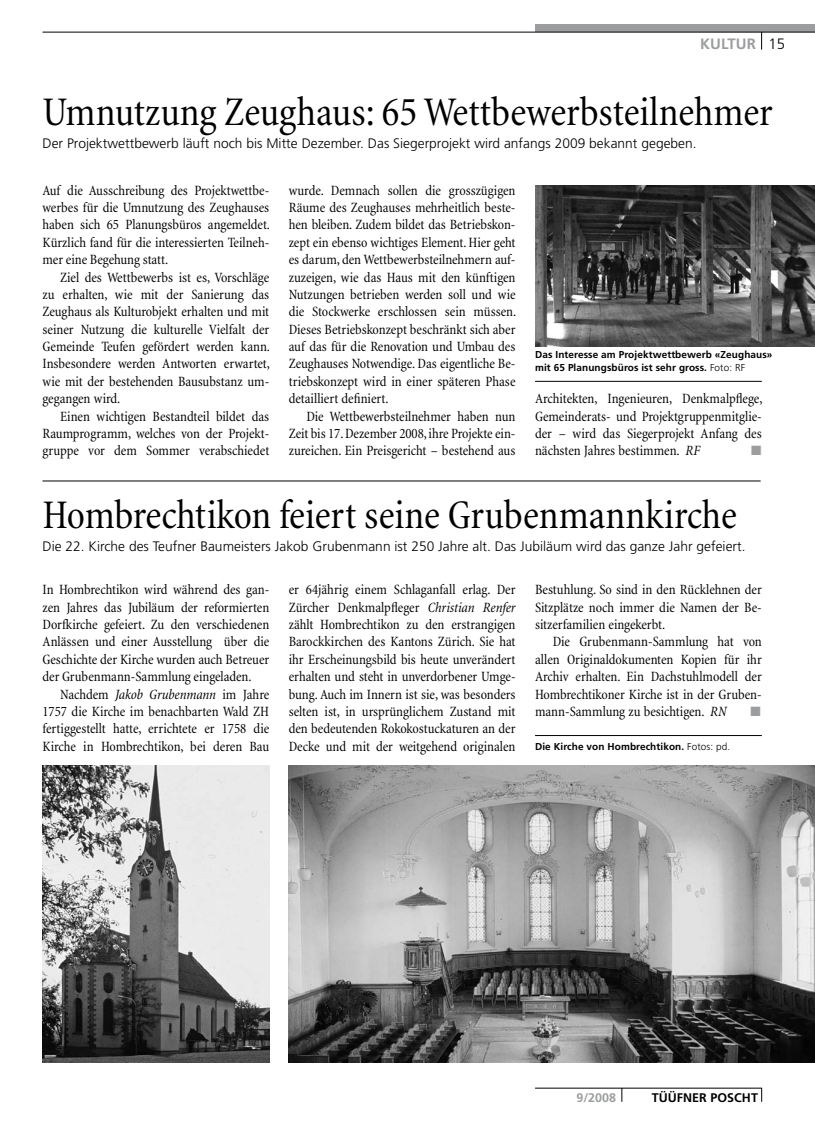
<style>
.page{position:relative;width:815px;height:1134px;background:#fff}
.page>*{position:absolute;margin:0;border:0;box-sizing:border-box;transform-origin:0 0}
.t1{font:condensed 41.25px "Minion";color:#000}
.t2{font:700 15px "Frutiger";letter-spacing:.01em;color:#9c9d9f}
.t3{font:condensed 14.38px/17.4px "Minion";letter-spacing:-.005em;color:#000;text-align:justify}
.t4{font:300 13.75px "Frutiger";color:#000}
.t5{font:13.5px "Zapf Dingbats ITC";color:#9c9d9f}
.t6{font:700 12.5px "Frutiger";letter-spacing:.005em;color:#000}
.t7{font:700 12.5px "Frutiger";color:#9c9d9f}
.t8{font:700 10px/12.5px "Frutiger";letter-spacing:.01em;color:#000}
.s1{font-weight:300;color:#000}
.s2{font-weight:300}
.s3{font-style:italic}
</style>
<div class="page">
<div style="left:535px;top:25px;width:280px;height:7px;background:#9c9d9f"></div>
<hr style="left:43px;top:32px;width:772px;height:1px;background:#000">
<svg style="left:761px;top:33px;width:1px;height:17px"></svg>
<hr style="left:535px;top:1088px;width:227px;height:1px;background:#000">
<svg style="left:761px;top:1088px;width:1px;height:14px"></svg>
<svg style="left:622px;top:1088px;width:1px;height:14px"></svg>
<hr style="left:535px;top:381px;width:227px;height:1px;background:#000">
<hr style="left:43px;top:481px;width:718px;height:1px;background:#000">
<hr style="left:535px;top:735px;width:227px;height:1px;background:#000">
<img style="left:535px;top:185px;width:280px;height:162px">
<img style="left:289px;top:765px;width:526px;height:298px">
<img style="left:43px;top:765px;width:226px;height:298px">
<p class="t2" style="left:700px;top:35px;width:87px">KULTUR <span class="s1">15</span></p>
<h1 class="t1" style="left:43px;top:90px;width:732px">Umnutzung Zeughaus: 65 Wettbewerbsteilnehmer</h1>
<p class="t4" style="left:43px;top:136px;width:656px">Der Projektwettbewerb läuft noch bis Mitte Dezember. Das Siegerprojekt wird anfangs 2009 bekannt gegeben.</p>
<p class="t3" style="left:43px;top:182px;width:229px">Auf die Ausschreibung des Projektwettbe&shy;werbes für die Umnutzung des Zeughauses haben sich 65 Planungsbüros angemeldet.<br>Kürzlich fand für die interessierten Teilneh&shy;mer eine Begehung statt.</p>
<p class="t3" style="left:43px;top:269px;width:229px;text-indent:18px">Ziel des Wettbewerbs ist es, Vorschläge zu erhalten, wie mit der Sanierung das Zeughaus als Kulturobjekt erhalten und mit seiner Nutzung die kulturelle Vielfalt der Gemeinde Teufen gefördert werden kann.<br>Insbesondere werden Antworten erwartet, wie mit der bestehenden Bausubstanz um&shy;gegangen wird.</p>
<p class="t3" style="left:43px;top:408px;width:228px;text-indent:18px">Einen wichtigen Bestandteil bildet das Raumprogramm, welches von der Projekt&shy;gruppe vor dem Sommer verabschiedet</p>
<p class="t3" style="left:289px;top:182px;width:229px">wurde. Demnach sollen die grosszügigen Räume des Zeughauses mehrheitlich beste&shy;hen bleiben. Zudem bildet das Betriebskon&shy;zept ein ebenso wichtiges Element. Hier geht es darum, den Wettbewerbsteilnehmern auf&shy;zuzeigen, wie das Haus mit den künftigen Nutzungen betrieben werden soll und wie die Stockwerke erschlossen sein müssen.<br>Dieses Betriebskonzept beschränkt sich aber auf das für die Renovation und Umbau des Zeughauses Notwendige. Das eigentliche Be&shy;triebskonzept wird in einer späteren Phase detailliert definiert.</p>
<p class="t3" style="left:289px;top:408px;width:228px;text-indent:18px">Die Wettbewerbsteilnehmer haben nun Zeit bis 17. Dezember 2008, ihre Projekte ein&shy;zureichen. Ein Preisgericht – bestehend aus</p>
<p class="t8" style="left:535px;top:349px;width:239px">Das Interesse am Projektwettbewerb «Zeughaus» mit 65 Planungsbüros ist sehr gross. <span class="s2">Foto: RF</span></p>
<p class="t3" style="left:535px;top:390px;width:229px">Architekten, Ingenieuren, Denkmalpflege, Gemeinderats- und Projektgruppenmitglie&shy;der – wird das Siegerprojekt Anfang des nächsten Jahres bestimmen. <span class="s3">RF</span></p>
<p class="t5" style="left:751px;top:444px;width:12px">■</p>
<h1 class="t1" style="left:43px;top:493px;width:696px">Hombrechtikon feiert seine Grubenmannkirche</h1>
<p class="t4" style="left:43px;top:539px;width:705px">Die 22. Kirche des Teufner Baumeisters Jakob Grubenmann ist 250 Jahre alt. Das Jubiläum wird das ganze Jahr gefeiert.</p>
<p class="t3" style="left:43px;top:581px;width:228px">In Hombrechtikon wird während des gan&shy;zen Jahres das Jubiläum der reformierten Dorfkirche gefeiert. Zu den verschiedenen Anlässen und einer Ausstellung über die Geschichte der Kirche wurden auch Betreuer der Grubenmann-Sammlung eingeladen.</p>
<p class="t3" style="left:43px;top:686px;width:228px;text-indent:18px">Nachdem <span class="s3">Jakob Grubenmann</span> im Jahre 1757 die Kirche im benachbarten Wald ZH fertiggestellt hatte, errichtete er 1758 die Kirche in Hombrechtikon, bei deren Bau</p>
<p class="t3" style="left:289px;top:581px;width:228px">er 64jährig einem Schlaganfall erlag. Der Zürcher Denkmalpfleger <span class="s3">Christian Renfer </span>zählt Hombrechtikon zu den erstrangigen Barockkirchen des Kantons Zürich. Sie hat ihr Erscheinungsbild bis heute unverändert erhalten und steht in unverdorbener Umge&shy;bung. Auch im Innern ist sie, was besonders selten ist, in ursprünglichem Zustand mit den bedeutenden Rokokostuckaturen an der Decke und mit der weitgehend originalen</p>
<p class="t3" style="left:535px;top:581px;width:228px">Bestuhlung. So sind in den Rücklehnen der Sitzplätze noch immer die Namen der Be&shy;sitzerfamilien eingekerbt.</p>
<p class="t3" style="left:535px;top:634px;width:228px;text-indent:18px">Die Grubenmann-Sammlung hat von allen Originaldokumenten Kopien für ihr Archiv erhalten. Ein Dachstuhlmodell der Hombrechtikoner Kirche ist in der Gruben&shy;mann-Sammlung zu besichtigen. <span class="s3">RN</span></p>
<p class="t5" style="left:750px;top:705px;width:12px">■</p>
<p class="t8" style="left:535px;top:741px;width:197px">Die Kirche von Hombrechtikon. <span class="s2">Fotos: pd.</span></p>
<p class="t7" style="left:576px;top:1090px;width:41px">9/2008</p>
<p class="t6" style="left:652px;top:1090px;width:108px">TÜÜFNER POSCHT</p>
</div>
